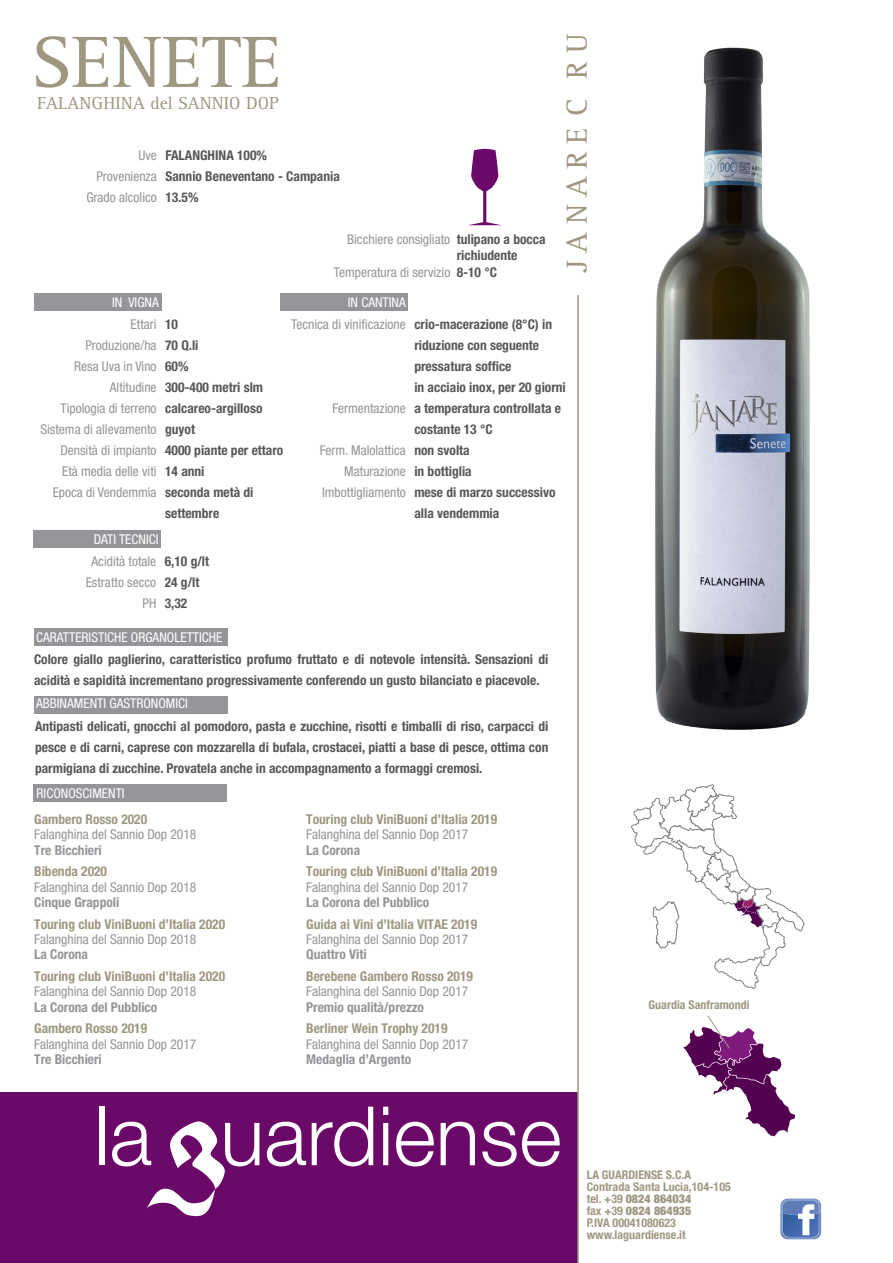
<style>
.page{position:relative;width:893px;height:1263px;background:#fff}
.page>*{position:absolute;margin:0;border:0;box-sizing:border-box;transform-origin:0 0}
.t1{font:75px "Rotis Serif Std";color:#a09781}
.t2{font:30px "Rotis Serif Std";letter-spacing:.25em;color:#a09781}
.t3{font:18px "Rotis Serif Std";color:#a09781}
.t4{font:700 condensed 13.5px/21px "Helvetica Neue LT Pro";color:#57585a}
.t5{font:condensed 13.5px/21px "Helvetica Neue LT Pro";color:#939598;text-align:right}
.t6{font:700 condensed 13.5px "Helvetica Neue LT Pro";color:#a09781}
.t7{font:700 condensed 13.5px "Helvetica Neue LT Pro";color:#939598}
.t8{font:condensed 13.5px "Helvetica Neue LT Pro";color:#fff}
.t9{font:700 condensed 12px/12px "Helvetica Neue LT Pro";color:#a09781}
.s1{font-weight:900}
</style>
<div class="page">
<img style="left:468px;top:47px;width:342px;height:683px">
<div style="left:0;top:1093px;width:577px;height:170px;background:#6a0968"></div>
<div style="left:99px;top:1107px;width:5px;height:58px;background:#fff"></div>
<svg style="left:267px;top:1122px;width:39px;height:44px"></svg>
<svg style="left:312px;top:1107px;width:61px;height:59px"></svg>
<svg style="left:383px;top:1107px;width:5px;height:58px"></svg>
<svg style="left:396px;top:1122px;width:38px;height:44px"></svg>
<svg style="left:441px;top:1122px;width:34px;height:43px"></svg>
<svg style="left:482px;top:1122px;width:78px;height:44px"></svg>
<svg style="left:112px;top:1121px;width:147px;height:96px"></svg>
<hr style="left:577px;top:295px;width:2px;height:968px;background:#a09781">
<svg style="left:780px;top:1198px;width:41px;height:41px"></svg>
<svg style="left:683px;top:1015px;width:112px;height:121px"></svg>
<svg style="left:631px;top:784px;width:174px;height:205px"></svg>
<div style="left:34px;top:293px;width:128px;height:18px;background:#939598"></div>
<div style="left:281px;top:293px;width:127px;height:18px;background:#939598"></div>
<div style="left:35px;top:696px;width:193px;height:17px;background:#939598"></div>
<div style="left:34px;top:628px;width:194px;height:18px;background:#939598"></div>
<div style="left:34px;top:530px;width:127px;height:18px;background:#939598"></div>
<div style="left:33px;top:784px;width:193px;height:17px;background:#939598"></div>
<svg style="left:468px;top:149px;width:34px;height:76px"></svg>
<h1 class="t1" style="left:31px;top:19px;width:252px">SENETE</h1>
<h3 class="t3" style="left:37px;top:92px;width:244px">FALANGHINA del SANNIO DOP</h3>
<p class="t5" style="left:86px;top:144px;width:72px">Uve<br>Provenienza<br>Grado alcolico</p>
<p class="t4" style="left:165px;top:144px;width:176px">FALANGHINA 100%<br>Sannio Beneventano - Campania<br>13.5%</p>
<p class="t4" style="left:457px;top:230px;width:90px;line-height:16.5px">tulipano a bocca richiudente<br>8-10 °C</p>
<p class="t5" style="left:347px;top:228px;width:105px">Bicchiere consigliato</p>
<p class="t5" style="left:334px;top:261px;width:118px">Temperatura di servizio</p>
<h2 class="t2" style="left:560px;top:273px;width:240px;rotate:-90deg">JANAREC RU</h2>
<p class="t8" style="left:112px;top:294px;width:48px">IN VIGNA</p>
<p class="t8" style="left:348px;top:294px;width:60px">IN CANTINA</p>
<p class="t5" style="left:40px;top:314px;width:118px">Ettari<br>Produzione/ha<br>Resa Uva in Vino<br>Altitudine<br>Tipologia di terreno<br>Sistema di allevamento<br>Densità di impianto<br>Età media delle viti<br>Epoca di Vendemmia</p>
<p class="t4" style="left:165px;top:314px;width:120px">10<br>70 Q.li<br>60%<br>300-400 metri slm calcareo-argilloso guyot<br>4000 piante per ettaro<br>14 anni<br>seconda metà di settembre</p>
<p class="t5" style="left:291px;top:314px;width:116px">Tecnica di vinificazione</p>
<p class="t5" style="left:332px;top:398px;width:75px">Fermentazione</p>
<p class="t5" style="left:320px;top:440px;width:88px">Ferm. Malolattica<br>Maturazione<br>Imbottigliamento</p>
<p class="t8" style="left:94px;top:531px;width:66px">DATI TECNICI</p>
<p class="t5" style="left:86px;top:551px;width:72px">Acidità totale<br>Estratto secco<br>PH</p>
<p class="t4" style="left:165px;top:551px;width:46px">6,10 g/lt<br>24 g/lt<br>3,32</p>
<p class="t8" style="left:36px;top:629px;width:188px">CARATTERISTICHE ORGANOLETTICHE</p>
<p class="t4" style="left:414px;top:314px;width:153px">crio-macerazione (8°C) in riduzione con seguente pressatura soffice<br>in acciaio inox, per 20 giorni a temperatura controllata e costante 13 °C<br>non svolta<br>in bottiglia<br>mese di marzo successivo alla vendemmia</p>
<p class="t4" style="left:34px;top:648px;width:516px">Colore giallo paglierino, caratteristico profumo fruttato e di notevole intensità. Sensazioni di acidità e sapidità incrementano progressivamente conferendo un gusto bilanciato e piacevole.</p>
<p class="t8" style="left:36px;top:696px;width:153px">ABBINAMENTI GASTRONOMICI</p>
<p class="t4" style="left:35px;top:716px;width:515px;text-align:justify">Antipasti delicati, gnocchi al pomodoro, pasta e zucchine, risotti e timballi di riso, carpacci di pesce e di carni, caprese con mozzarella di bufala, crostacei, piatti a base di pesce, ottima con parmigiana di zucchine. Provatela anche in accompagnamento a formaggi cremosi.</p>
<p class="t8" style="left:37px;top:786px;width:90px">RICONOSCIMENTI</p>
<p class="t6" style="left:34px;top:811px;width:115px">Gambero Rosso 2020</p>
<p class="t5" style="left:34px;top:824px;width:164px">Falanghina del Sannio Dop 2018</p>
<p class="t7" style="left:34px;top:842px;width:69px">Tre Bicchieri</p>
<p class="t6" style="left:34px;top:863px;width:74px">Bibenda 2020</p>
<p class="t5" style="left:34px;top:876px;width:164px">Falanghina del Sannio Dop 2018</p>
<p class="t7" style="left:34px;top:894px;width:87px">Cinque Grappoli</p>
<p class="t6" style="left:34px;top:915px;width:192px">Touring club ViniBuoni d’Italia 2020</p>
<p class="t5" style="left:34px;top:929px;width:164px">Falanghina del Sannio Dop 2018</p>
<p class="t7" style="left:34px;top:946px;width:55px">La Corona</p>
<p class="t6" style="left:34px;top:968px;width:192px">Touring club ViniBuoni d’Italia 2020</p>
<p class="t5" style="left:34px;top:981px;width:164px">Falanghina del Sannio Dop 2018</p>
<p class="t7" style="left:34px;top:999px;width:125px">La Corona del Pubblico</p>
<p class="t6" style="left:34px;top:1020px;width:115px">Gambero Rosso 2019</p>
<p class="t5" style="left:34px;top:1033px;width:164px">Falanghina del Sannio Dop 2017</p>
<p class="t7" style="left:34px;top:1051px;width:69px">Tre Bicchieri</p>
<p class="t6" style="left:306px;top:811px;width:192px">Touring club ViniBuoni d’Italia 2019</p>
<p class="t5" style="left:306px;top:824px;width:164px">Falanghina del Sannio Dop 2017</p>
<p class="t7" style="left:306px;top:842px;width:55px">La Corona</p>
<p class="t6" style="left:306px;top:863px;width:192px">Touring club ViniBuoni d’Italia 2019</p>
<p class="t5" style="left:306px;top:876px;width:164px">Falanghina del Sannio Dop 2017</p>
<p class="t7" style="left:306px;top:894px;width:125px">La Corona del Pubblico</p>
<p class="t6" style="left:306px;top:916px;width:173px">Guida ai Vini d’Italia VITAE 2019</p>
<p class="t5" style="left:306px;top:929px;width:164px">Falanghina del Sannio Dop 2017</p>
<p class="t7" style="left:306px;top:946px;width:62px">Quattro Viti</p>
<p class="t6" style="left:306px;top:968px;width:168px">Berebene Gambero Rosso 2019</p>
<p class="t5" style="left:306px;top:981px;width:164px">Falanghina del Sannio Dop 2017</p>
<p class="t7" style="left:306px;top:999px;width:119px">Premio qualità/prezzo</p>
<p class="t6" style="left:306px;top:1020px;width:143px">Berliner Wein Trophy 2019</p>
<p class="t5" style="left:306px;top:1033px;width:164px">Falanghina del Sannio Dop 2017</p>
<p class="t7" style="left:306px;top:1051px;width:106px">Medaglia d’Argento</p>
<p class="t9" style="left:649px;top:999px;width:103px">Guardia Sanframondi</p>
<p class="t9" style="left:587px;top:1168px;width:146px">LA GUARDIENSE S.C.A<br>Contrada Santa Lucia,104-105 tel. +39 <span class="s1">0824 864034<br></span>fax +39 <span class="s1">0824 864935<br></span>P.IVA 00041080623 www.laguardiense.it</p>
</div>
